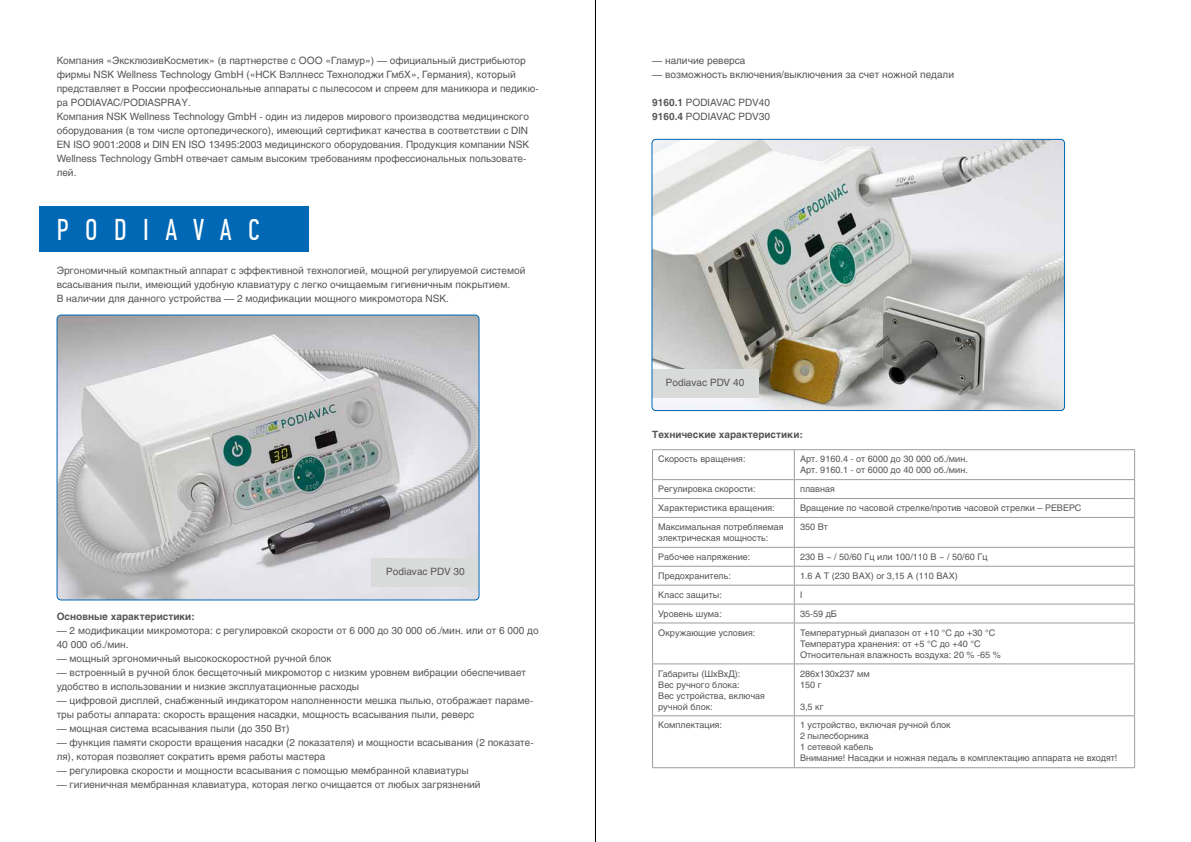
<style>
.page{position:relative;width:1191px;height:842px;background:#fff}
.page>*{position:absolute;margin:0;border:0;box-sizing:border-box;transform-origin:0 0}
.t1{font:30px "PF Din Text Comp Pro";letter-spacing:.55em;color:#fff}
.t2{font:10px/14px "Helios C";color:#565655}
.t3{font:700 10px "Helvetica";color:#565655}
.t4{font:700 10px "Helios C";color:#565655}
.t5{font:9px/11px "Helios C";color:#565655}
.s1{font-weight:700}
</style>
<div class="page">
<img style="left:57px;top:315px;width:422px;height:285px">
<div style="left:371px;top:558px;width:108px;height:28px;background:#d9dada"></div>
<img style="left:653px;top:139px;width:411px;height:270px">
<div style="left:652px;top:369px;width:106px;height:28px;background:#d9dada"></div>
<div style="left:57px;top:315px;width:422px;height:285px;border:1px solid #0068b4;border-radius:4px"></div>
<div style="left:651px;top:139px;width:414px;height:272px;border:1px solid #0068b4;border-radius:4px"></div>
<div style="left:40px;top:207px;width:269px;height:45px;background:#0068b4"></div>
<hr style="left:652px;top:479px;width:142px;height:1px;background:#9c9c9d">
<hr style="left:794px;top:479px;width:341px;height:1px;background:#9c9c9d">
<hr style="left:652px;top:498px;width:142px;height:1px;background:#9c9c9d">
<hr style="left:794px;top:498px;width:341px;height:1px;background:#9c9c9d">
<hr style="left:652px;top:517px;width:142px;height:1px;background:#9c9c9d">
<hr style="left:794px;top:517px;width:341px;height:1px;background:#9c9c9d">
<hr style="left:652px;top:547px;width:142px;height:1px;background:#9c9c9d">
<hr style="left:794px;top:547px;width:341px;height:1px;background:#9c9c9d">
<hr style="left:652px;top:566px;width:142px;height:1px;background:#9c9c9d">
<hr style="left:794px;top:566px;width:341px;height:1px;background:#9c9c9d">
<hr style="left:652px;top:585px;width:142px;height:1px;background:#9c9c9d">
<hr style="left:794px;top:585px;width:341px;height:1px;background:#9c9c9d">
<hr style="left:652px;top:604px;width:142px;height:1px;background:#9c9c9d">
<hr style="left:794px;top:604px;width:341px;height:1px;background:#9c9c9d">
<svg style="left:794px;top:450px;width:1px;height:173px"></svg>
<hr style="left:652px;top:623px;width:142px;height:1px;background:#9c9c9d">
<hr style="left:794px;top:623px;width:341px;height:1px;background:#9c9c9d">
<hr style="left:794px;top:623px;width:1px;height:40px;background:#9c9c9d">
<hr style="left:652px;top:663px;width:142px;height:1px;background:#9c9c9d">
<hr style="left:794px;top:663px;width:341px;height:1px;background:#9c9c9d">
<hr style="left:794px;top:664px;width:1px;height:51px;background:#9c9c9d">
<hr style="left:652px;top:715px;width:142px;height:1px;background:#9c9c9d">
<hr style="left:794px;top:715px;width:341px;height:1px;background:#9c9c9d">
<hr style="left:794px;top:716px;width:1px;height:51px;background:#9c9c9d">
<hr style="left:652px;top:449px;width:142px;height:1px;background:#9c9c9d">
<hr style="left:794px;top:449px;width:341px;height:1px;background:#9c9c9d">
<svg style="left:652px;top:450px;width:1px;height:173px"></svg>
<svg style="left:1134px;top:450px;width:1px;height:173px"></svg>
<hr style="left:652px;top:623px;width:1px;height:40px;background:#9c9c9d">
<hr style="left:1134px;top:623px;width:1px;height:40px;background:#9c9c9d">
<hr style="left:652px;top:664px;width:1px;height:51px;background:#9c9c9d">
<hr style="left:1134px;top:664px;width:1px;height:51px;background:#9c9c9d">
<hr style="left:652px;top:716px;width:1px;height:51px;background:#9c9c9d">
<hr style="left:1134px;top:716px;width:1px;height:51px;background:#9c9c9d">
<hr style="left:652px;top:767px;width:142px;height:1px;background:#9c9c9d">
<hr style="left:794px;top:767px;width:341px;height:1px;background:#9c9c9d">
<hr style="left:595px;top:0;width:1px;height:842px;background:#000">
<p class="t2" style="left:57px;top:54px;width:483px">Компания «ЭксклюзивКосметик» (в партнерстве с ООО «Гламур») — официальный дистрибьютор фирмы NSK Wellness Technology GmbH («НСК Вэллнесс Технолоджи ГмбХ», Германия), который представляет в России профессиональные аппараты с пылесосом и спреем для маникюра и педикю&shy;ра PODIAVAC/PODIASPRАY.<br>Компания NSK Wellness Technology GmbH - один из лидеров мирового производства медицинского оборудования (в том числе ортопедического), имеющий сертификат качества в соответствии с DIN EN ISO 9001:2008 и DIN EN ISO 13495:2003 медицинского оборудования. Продукция компании NSK Wellness Technology GmbH отвечает самым высоким требованиям профессиональных пользовате&shy;лей.</p>
<h1 class="t1" style="left:57px;top:213px;width:204px">PODIAVAC</h1>
<p class="t2" style="left:57px;top:263px;width:470px">Эргономичный компактный аппарат с эффективной технологией, мощной регулируемой системой всасывания пыли, имеющий удобную клавиатуру с легко очищаемым гигиеничным покрытием.<br>В наличии для данного устройства — 2 модификации мощного микромотора NSK.</p>
<p class="t2" style="left:386px;top:565px;width:80px">Podiavac PDV 30</p>
<p class="t4" style="left:57px;top:611px;width:140px">Основные характеристики:</p>
<p class="t2" style="left:57px;top:623px;width:483px">— 2 модификации микромотора: с регулировкой скорости от 6 000 до 30 000 об./мин. или от 6 000 до<br>40 000 об./мин.</p>
<p class="t2" style="left:57px;top:651px;width:276px">— мощный эргономичный высокоскоростной ручной блок</p>
<p class="t2" style="left:57px;top:665px;width:471px">— встроенный в ручной блок бесщеточный микромотор с низким уровнем вибрации обеспечивает удобство в использовании и низкие эксплуатационные расходы</p>
<p class="t2" style="left:57px;top:693px;width:478px">— цифровой дисплей, снабженный индикатором наполненности мешка пылью, отображает параме&shy;тры работы аппарата: скорость вращения насадки, мощность всасывания пыли, реверс</p>
<p class="t2" style="left:57px;top:721px;width:234px">— мощная система всасывания пыли (до 350 Вт)</p>
<p class="t2" style="left:57px;top:735px;width:478px">— функция памяти скорости вращения насадки (2 показателя) и мощности всасывания (2 показате&shy;ля), которая позволяет сократить время работы мастера</p>
<p class="t2" style="left:57px;top:763px;width:413px">— регулировка скорости и мощности всасывания с помощью мембранной клавиатуры</p>
<p class="t2" style="left:57px;top:777px;width:425px">— гигиеничная мембранная клавиатура, которая легко очищается от любых загрязнений</p>
<p class="t2" style="left:652px;top:54px;width:95px">— наличие реверса</p>
<p class="t2" style="left:652px;top:68px;width:303px">— возможность включения/выключения за счет ножной педали</p>
<p class="t2" style="left:652px;top:96px;width:119px"><span class="s1">9160.1</span> PODIAVAC PDV40<br><span class="s1">9160.4</span> PODIAVAC PDV30</p>
<p class="t2" style="left:666px;top:376px;width:80px">Podiavac PDV 40</p>
<p class="t3" style="left:652px;top:426px;width:152px">Технические характеристики:</p>
<p class="t5" style="left:658px;top:454px;width:89px">Скорость вращения:</p>
<p class="t5" style="left:800px;top:454px;width:169px">Арт. 9160.4 - от 6000 до 30 000 об./мин.<br>Арт. 9160.1 - от 6000 до 40 000 об./мин.</p>
<p class="t5" style="left:658px;top:483px;width:99px">Регулировка скорости:</p>
<p class="t5" style="left:800px;top:483px;width:36px">плавная</p>
<p class="t5" style="left:658px;top:502px;width:118px">Характеристика вращения:</p>
<p class="t5" style="left:800px;top:502px;width:283px">Вращение по часовой стрелке/против часовой стрелки – РЕВЕРС</p>
<p class="t5" style="left:658px;top:521px;width:127px">Максимальная потребляемая электрическая мощность:</p>
<p class="t5" style="left:800px;top:521px;width:29px">350 Вт</p>
<p class="t5" style="left:658px;top:551px;width:94px">Рабочее напряжение:</p>
<p class="t5" style="left:800px;top:551px;width:189px">230 В ~ / 50/60 Гц или 100/110 В ~ / 50/60 Гц</p>
<p class="t5" style="left:658px;top:570px;width:74px">Предохранитель:</p>
<p class="t5" style="left:800px;top:570px;width:159px">1.6 A T (230 ВАХ) or 3,15 A (110 ВАХ)</p>
<p class="t5" style="left:658px;top:589px;width:65px">Класс защиты:</p>
<p class="t5" style="left:800px;top:589px;width:4px">I</p>
<p class="t5" style="left:658px;top:608px;width:65px">Уровень шума:</p>
<p class="t5" style="left:800px;top:608px;width:38px">35-59 дБ</p>
<p class="t5" style="left:658px;top:627px;width:99px">Окружающие условия:</p>
<p class="t5" style="left:800px;top:627px;width:202px">Температурный диапазон от +10 °C до +30 °С<br>Температура хранения: от +5 °C до +40 °C<br>Относительная влажность воздуха: 20 % -65 %</p>
<p class="t5" style="left:658px;top:668px;width:108px">Габариты (ШxВxД):<br>Вес ручного блока:<br>Вес устройства, включая ручной блок:</p>
<p class="t5" style="left:800px;top:668px;width:71px">286x130x237 мм<br>150 г</p>
<p class="t5" style="left:800px;top:701px;width:25px">3,5 кг</p>
<p class="t5" style="left:658px;top:720px;width:65px">Комплектация:</p>
<p class="t5" style="left:800px;top:720px;width:319px">1 устройство, включая ручной блок<br>2 пылесборника<br>1 сетевой кабель<br>Внимание! Насадки и ножная педаль в комплектацию аппарата не входят!</p>
</div>
